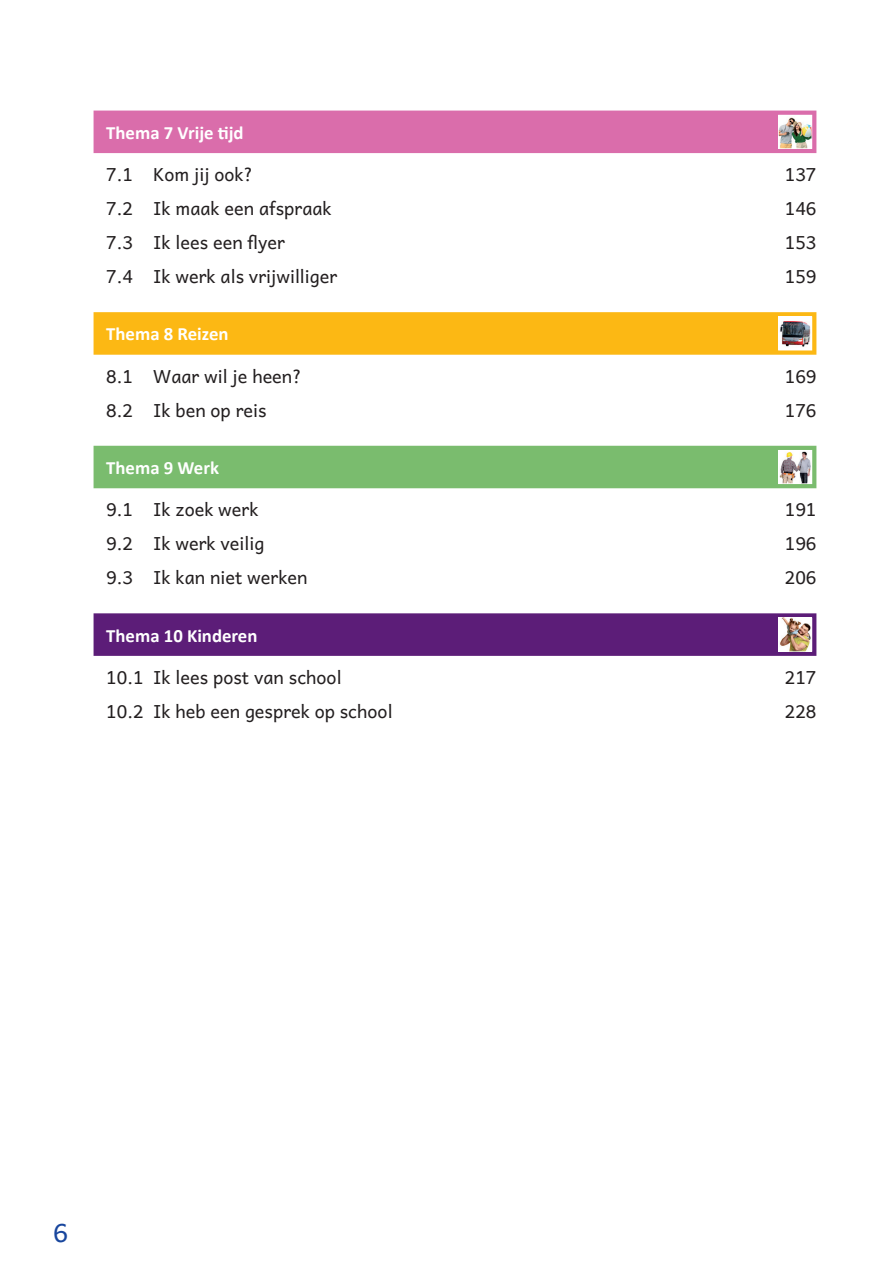
<style>
.page{position:relative;width:893px;height:1263px;background:#fff}
.page>*{position:absolute;margin:0;border:0;box-sizing:border-box;transform-origin:0 0}
.t1{font:25.5px "Andika New Basic";color:#18469d}
.t2{font:700 18.75px "Calibri";color:#fff}
.t3{font:18px "Andika New Basic";color:#231f20}
</style>
<div class="page">
<svg style="left:94px;top:312px;width:722px;height:43px;background:#f8b71c"></svg>
<div style="left:94px;top:446px;width:722px;height:42px;background:#7abc6e"></div>
<svg style="left:94px;top:613px;width:722px;height:43px;background:#62257b"></svg>
<div style="left:94px;top:111px;width:722px;height:42px;background:#da6dab"></div>
<p class="t2" style="left:106px;top:119px;width:139px">Thema 7 Vrije jd</p>
<p class="t3" style="left:106px;top:158px;width:148px">7.1 Kom jij ook?</p>
<p class="t3" style="left:785px;top:158px;width:33px">137</p>
<p class="t3" style="left:106px;top:192px;width:227px">7.2 Ik maak een afspraak</p>
<p class="t3" style="left:785px;top:192px;width:33px">146</p>
<p class="t3" style="left:106px;top:226px;width:180px">7.3 Ik lees een flyer</p>
<p class="t3" style="left:785px;top:226px;width:33px">153</p>
<p class="t3" style="left:106px;top:260px;width:232px">7.4 Ik werk als vrijwilliger</p>
<p class="t3" style="left:785px;top:260px;width:33px">159</p>
<p class="t2" style="left:106px;top:321px;width:124px">Thema 8 Reizen</p>
<p class="t3" style="left:106px;top:360px;width:197px">8.1 Waar wil je heen?</p>
<p class="t3" style="left:785px;top:360px;width:33px">169</p>
<p class="t3" style="left:106px;top:394px;width:162px">8.2 Ik ben op reis</p>
<p class="t3" style="left:785px;top:394px;width:33px">176</p>
<p class="t2" style="left:106px;top:455px;width:114px">Thema 9 Werk</p>
<p class="t3" style="left:106px;top:493px;width:154px">9.1 Ik zoek werk</p>
<p class="t3" style="left:785px;top:493px;width:33px">191</p>
<p class="t3" style="left:106px;top:527px;width:160px">9.2 Ik werk veilig</p>
<p class="t3" style="left:785px;top:527px;width:33px">196</p>
<p class="t3" style="left:106px;top:561px;width:203px">9.3 Ik kan niet werken</p>
<p class="t3" style="left:785px;top:561px;width:33px">206</p>
<p class="t2" style="left:106px;top:622px;width:153px">Thema 10 Kinderen</p>
<p class="t3" style="left:106px;top:661px;width:237px">10.1 Ik lees post van school</p>
<p class="t3" style="left:785px;top:661px;width:33px">217</p>
<p class="t3" style="left:106px;top:695px;width:288px">10.2 Ik heb een gesprek op school</p>
<p class="t3" style="left:785px;top:695px;width:33px">228</p>
<h1 class="t1" style="left:53px;top:1210px;width:16px">6</h1>
</div>
